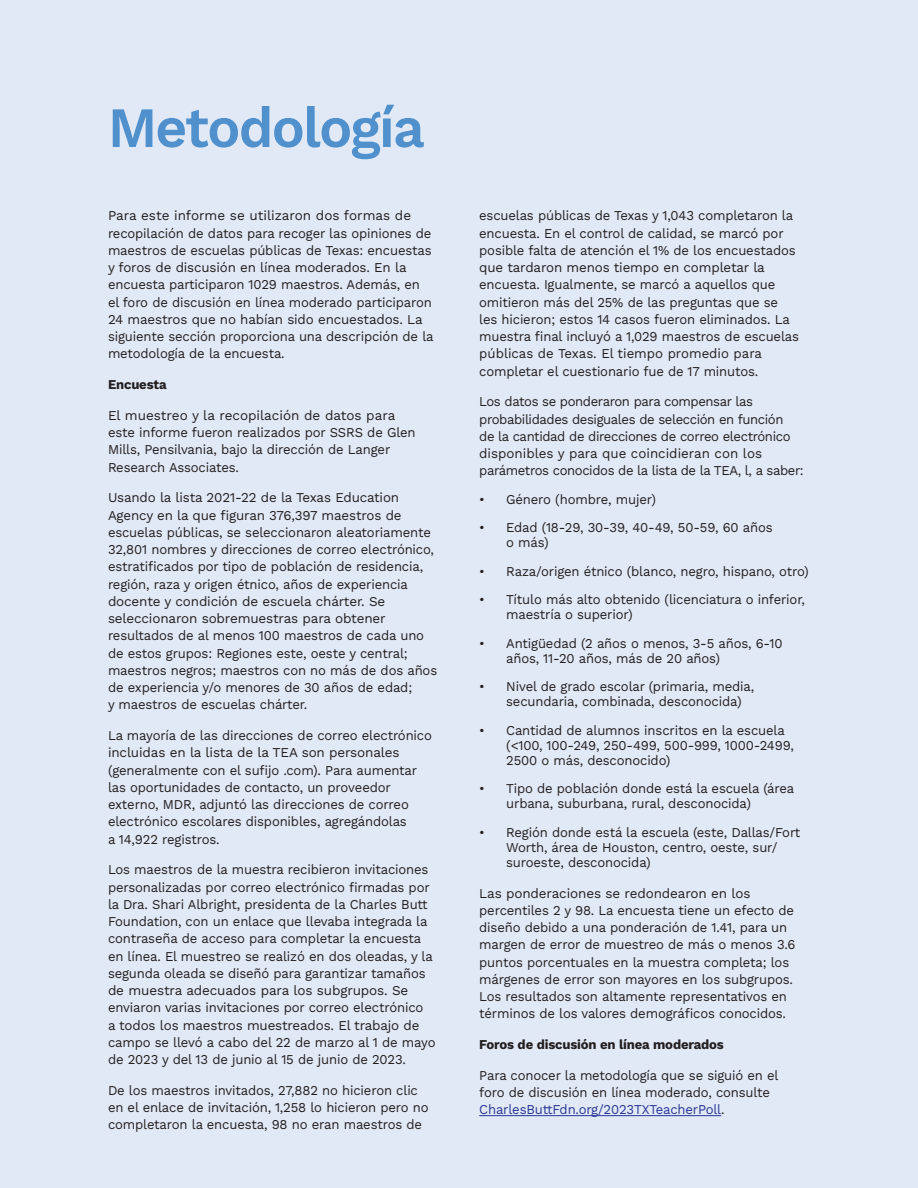
<style>
.page{position:relative;width:918px;height:1188px;background:#e1e9f6}
.page>*{position:absolute;margin:0;border:0;box-sizing:border-box;transform-origin:0 0}
.t1{font:600 57px "Work Sans";letter-spacing:-.03em;color:#5090cc}
.methodology{font:13.5px/17.2px "Work Sans";letter-spacing:-.01em;color:#231f20}
.methodology-2{font:13.5px/17.2px "Work Sans";letter-spacing:-.03em;color:#231f20}
.methodology-3{font:700 13.5px "Work Sans";letter-spacing:-.01em;color:#231f20}
.s1{color:#293695}
</style>
<div class="page">
<hr style="left:479px;top:1115px;width:242px;height:1px;background:#293695">
<h1 class="t1" style="left:108px;top:84px;width:318px">Metodología</h1>
<p class="methodology" style="left:108px;top:207px;width:327px">Para este informe se utilizaron dos formas de recopilación de datos para recoger las opiniones de maestros de escuelas públicas de Texas: encuestas y foros de discusión en línea moderados. En la encuesta participaron 1029 maestros. Además, en el foro de discusión en línea moderado participaron 24 maestros que no habían sido encuestados. La siguiente sección proporciona una descripción de la metodología de la encuesta.</p>
<p class="methodology-3" style="left:108px;top:374px;width:60px">Encuesta</p>
<p class="methodology" style="left:108px;top:406px;width:309px">El muestreo y la recopilación de datos para este informe fueron realizados por SSRS de Glen Mills, Pensilvania, bajo la dirección de Langer Research Associates.</p>
<p class="methodology" style="left:108px;top:489px;width:331px">Usando la lista 2021-22 de la Texas Education Agency en la que figuran 376,397 maestros de escuelas públicas, se seleccionaron aleatoriamente 32,801 nombres y direcciones de correo electrónico, estratificados por tipo de población de residencia, región, raza y origen étnico, años de experiencia docente y condición de escuela chárter. Se seleccionaron sobremuestras para obtener resultados de al menos 100 maestros de cada uno de estos grupos: Regiones este, oeste y central; maestros negros; maestros con no más de dos años de experiencia y/o menores de 30 años de edad;<br>y maestros de escuelas chárter.</p>
<p class="methodology" style="left:108px;top:726px;width:325px">La mayoría de las direcciones de correo electrónico incluidas en la lista de la TEA son personales (generalmente con el sufijo .com). Para aumentar las oportunidades de contacto, un proveedor externo, MDR, adjuntó las direcciones de correo electrónico escolares disponibles, agregándolas<br>a 14,922 registros.</p>
<p class="methodology" style="left:108px;top:861px;width:329px">Los maestros de la muestra recibieron invitaciones personalizadas por correo electrónico firmadas por la Dra. Shari Albright, presidenta de la Charles Butt Foundation, con un enlace que llevaba integrada la contraseña de acceso para completar la encuesta en línea. El muestreo se realizó en dos oleadas, y la segunda oleada se diseñó para garantizar tamaños de muestra adecuados para los subgrupos. Se enviaron varias invitaciones por correo electrónico<br>a todos los maestros muestreados. El trabajo de campo se llevó a cabo del 22 de marzo al 1 de mayo de 2023 y del 13 de junio al 15 de junio de 2023.</p>
<p class="methodology" style="left:108px;top:1081px;width:322px">De los maestros invitados, 27,882 no hicieron clic en el enlace de invitación, 1,258 lo hicieron pero no completaron la encuesta, 98 no eran maestros de</p>
<p class="methodology" style="left:479px;top:207px;width:321px">escuelas públicas de Texas y 1,043 completaron la encuesta. En el control de calidad, se marcó por posible falta de atención el 1% de los encuestados que tardaron menos tiempo en completar la encuesta. Igualmente, se marcó a aquellos que omitieron más del 25% de las preguntas que se les hicieron; estos 14 casos fueron eliminados. La muestra final incluyó a 1,029 maestros de escuelas públicas de Texas. El tiempo promedio para completar el cuestionario fue de 17 minutos.</p>
<p class="methodology-2" style="left:479px;top:393px;width:326px">Los datos se ponderaron para compensar las probabilidades desiguales de selección en función<br>de la cantidad de direcciones de correo electrónico disponibles y para que coincidieran con los parámetros conocidos de la lista de la TEA, l, a saber:</p>
<p class="methodology" style="left:479px;top:490px;width:178px">• Género (hombre, mujer)</p>
<p class="methodology" style="left:506px;top:520px;width:268px;line-height:15px;text-indent:-27px">• Edad (18-29, 30-39, 40-49, 50-59, 60 años o más)</p>
<p class="methodology" style="left:479px;top:562px;width:331px">• Raza/origen étnico (blanco, negro, hispano, otro)</p>
<p class="methodology" style="left:506px;top:592px;width:300px;line-height:15px;text-indent:-27px">• Título más alto obtenido (licenciatura o inferior, maestría o superior)</p>
<p class="methodology" style="left:506px;top:635px;width:278px;line-height:15px;text-indent:-27px">• Antigüedad (2 años o menos, 3-5 años, 6-10 años, 11-20 años, más de 20 años)</p>
<p class="methodology" style="left:506px;top:679px;width:250px;line-height:15px;text-indent:-27px">• Nivel de grado escolar (primaria, media, secundaria, combinada, desconocida)</p>
<p class="methodology" style="left:506px;top:722px;width:289px;line-height:15px;text-indent:-27px">• Cantidad de alumnos inscritos en la escuela (&lt;100, 100-249, 250-499, 500-999, 1000-2499,<br>2500 o más, desconocido)</p>
<p class="methodology" style="left:506px;top:781px;width:290px;line-height:15px;text-indent:-27px">• Tipo de población donde está la escuela (área urbana, suburbana, rural, desconocida)</p>
<p class="methodology" style="left:506px;top:824px;width:296px;line-height:15px;text-indent:-27px">• Región donde está la escuela (este, Dallas/Fort<br>Worth, área de Houston, centro, oeste, sur/ suroeste, desconocida)</p>
<p class="methodology" style="left:479px;top:884px;width:318px">Las ponderaciones se redondearon en los percentiles 2 y 98. La encuesta tiene un efecto de diseño debido a una ponderación de 1.41, para un margen de error de muestreo de más o menos 3.6 puntos porcentuales en la muestra completa; los márgenes de error son mayores en los subgrupos.<br>Los resultados son altamente representativos en términos de los valores demográficos conocidos.</p>
<p class="methodology-3" style="left:479px;top:1034px;width:246px">Foros de discusión en línea moderados</p>
<p class="methodology" style="left:479px;top:1066px;width:301px">Para conocer la metodología que se siguió en el foro de discusión en línea moderado, consulte<br><span class="s1">CharlesButtFdn.org/2023TXTeacherPoll</span>.</p>
</div>
